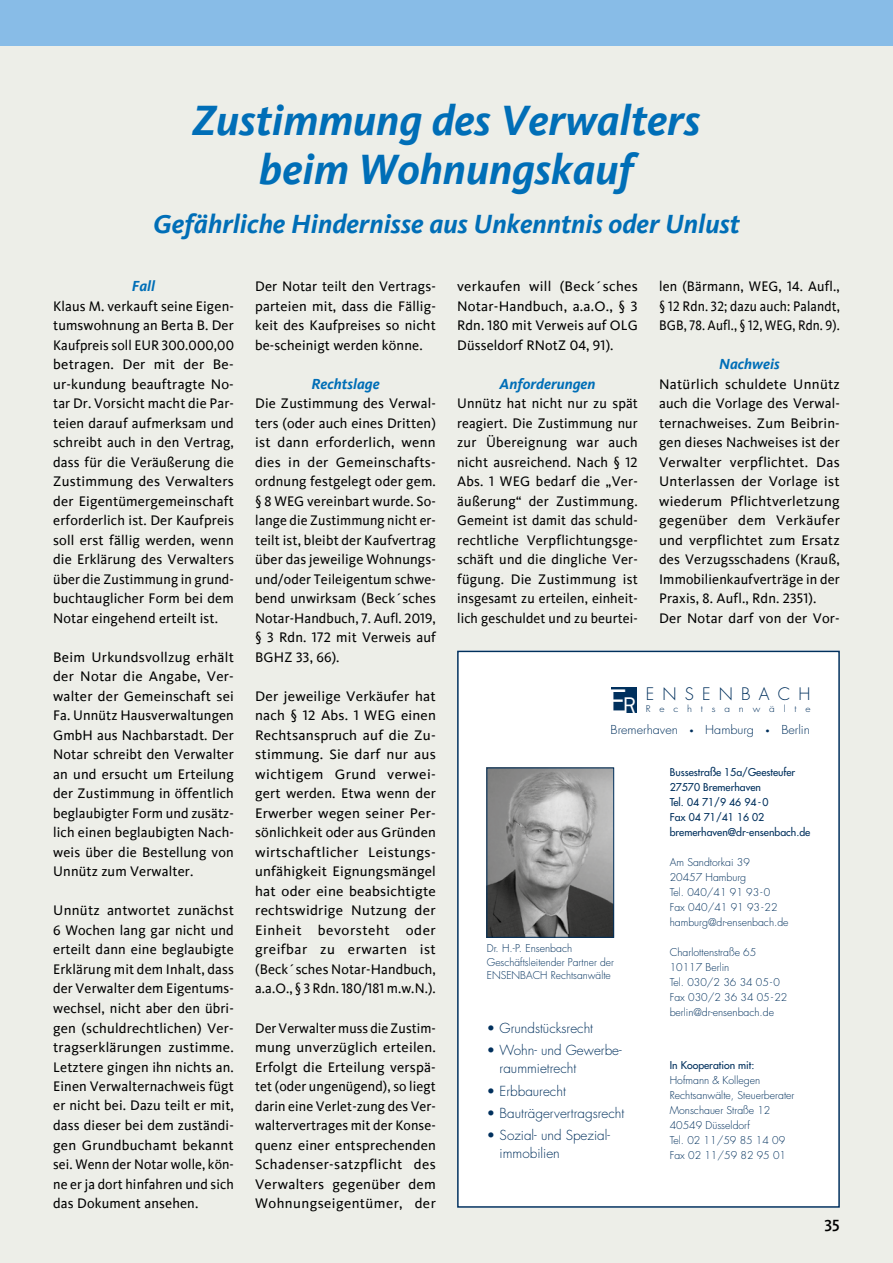
<style>
.page{position:relative;width:893px;height:1263px;background:#fff}
.page>*{position:absolute;margin:0;border:0;box-sizing:border-box;transform-origin:0 0}
.t1{font:italic 700 43.5px/48.8px "Kievit";color:#006eb7;text-align:center}
.t2{font:34.35px "Franklin Gothic";color:#fff}
.t3{font:italic 700 27px "Kievit";color:#006eb7}
.t4{font:300 16.8px "Futura";letter-spacing:.49em;color:#00305d}
.t5{font:16.5px "Kievit Medium SC";color:#000}
.t6{font:italic 700 15px "Kievit";color:#006eb7}
.t7{font:14.25px/19.5px "Kievit Book Ziff";letter-spacing:.01em;color:#000;text-align:justify}
.t8{font:14.25px/19.5px "Kievit Book Ziff";letter-spacing:.01em;color:#000;text-align:justify;scale:1.04 1}
.t9{font:300 13.5px/18px "Futura";color:#00305d}
.t10{font:300 12px "Futura";color:#00305d;scale:1.05 1}
.t11{font:300 10.5px/15px "Futura";color:#00305d}
.t12{font:10.5px/15px "Futura";color:#00305d}
.t13{font:300 9px "Futura";letter-spacing:.88em;color:#00305d;scale:1.11 1}
.s1{font-size:22.8px}
.s2{font-weight:700}
</style>
<div class="page">
<div style="left:0;top:0;width:893px;height:47px;background:#88bce7"></div>
<hr style="left:0;top:0;width:1px;height:1263px;background:#eaf2fb">
<div style="left:0;top:47px;width:893px;height:1216px;background:#edeee8"></div>
<div style="left:458px;top:651px;width:381px;height:556px;background:#fff"></div>
<div style="left:457px;top:651px;width:383px;height:557px;border:2px solid #00305d"></div>
<img style="left:488px;top:769px;width:124px;height:167px">
<div style="left:486px;top:767px;width:128px;height:171px;border:1px solid #00305d"></div>
<div style="left:611px;top:687px;width:25px;height:25px;background:#00305d"></div>
<h1 class="t1" style="left:193px;top:96px;width:509px">Zustimmung des Verwalters beim Wohnungskauf</h1>
<h3 class="t3" style="left:153px;top:208px;width:588px">Gefährliche Hindernisse aus Unkenntnis oder Unlust</h3>
<p class="t6" style="left:132px;top:277px;width:25px">Fall</p>
<p class="t7" style="left:53px;top:296px;width:182px">Klaus M. verkauft seine Eigen&shy;tumswohnung an Berta B. Der Kaufpreis soll EUR 300.000,00 betragen. Der mit der Be&shy;ur-kundung beauftragte No&shy;tar Dr. Vorsicht macht die Par&shy;teien darauf aufmerksam und schreibt auch in den Vertrag, dass für die Veräußerung die Zustimmung des Verwalters der Eigentümergemeinschaft erforderlich ist. Der Kaufpreis soll erst fällig werden, wenn die Erklärung des Verwalters über die Zustimmung in grund&shy;buchtauglicher Form bei dem Notar eingehend erteilt ist.</p>
<p class="t7" style="left:53px;top:647px;width:182px">Beim Urkundsvollzug erhält der Notar die Angabe, Ver&shy;walter der Gemeinschaft sei Fa. Unnütz Hausverwaltungen GmbH aus Nachbarstadt. Der Notar schreibt den Verwalter an und ersucht um Erteilung der Zustimmung in öffentlich beglaubigter Form und zusätz&shy;lich einen beglaubigten Nach&shy;weis über die Bestellung von Unnütz zum Verwalter.</p>
<p class="t7" style="left:53px;top:901px;width:182px">Unnütz antwortet zunächst 6 Wochen lang gar nicht und erteilt dann eine beglaubigte Erklärung mit dem Inhalt, dass der Verwalter dem Eigentums&shy;wechsel, nicht aber den übri&shy;gen (schuldrechtlichen) Ver&shy;tragserklärungen zustimme.<br>Letztere gingen ihn nichts an.<br>Einen Verwalternachweis fügt er nicht bei. Dazu teilt er mit, dass dieser bei dem zuständi&shy;gen Grundbuchamt bekannt sei. Wenn der Notar wolle, kön&shy;ne er ja dort hinfahren und sich das Dokument ansehen.</p>
<p class="t7" style="left:255px;top:277px;width:182px">Der Notar teilt den Vertrags&shy;parteien mit, dass die Fällig&shy;keit des Kaufpreises so nicht be-scheinigt werden könne.</p>
<p class="t6" style="left:311px;top:375px;width:70px">Rechtslage</p>
<p class="t7" style="left:255px;top:394px;width:182px">Die Zustimmung des Verwal&shy;ters (oder auch eines Dritten) ist dann erforderlich, wenn dies in der Gemeinschafts&shy;ordnung festgelegt oder gem. § 8 WEG vereinbart wurde. So&shy;lange die Zustimmung nicht er&shy;teilt ist, bleibt der Kaufvertrag über das jeweilige Wohnungs&shy;und/oder Teileigentum schwe&shy;bend unwirksam (Beck´sches Notar-Handbuch, 7. Aufl. 2019, § 3 Rdn. 172 mit Verweis auf BGHZ 33, 66).</p>
<p class="t8" style="left:255px;top:686px;width:175px">Der jeweilige Verkäufer hat nach § 12 Abs. 1 WEG einen Rechtsanspruch auf die Zu&shy;stimmung. Sie darf nur aus wichtigem Grund verwei&shy;gert werden. Etwa wenn der Erwerber wegen seiner Per&shy;sönlichkeit oder aus Gründen wirtschaftlicher Leistungs&shy;unfähigkeit Eignungsmängel hat oder eine beabsichtigte rechtswidrige Nutzung der Einheit bevorsteht oder greifbar zu erwarten ist (Beck´sches Notar-Handbuch, a.a.O., § 3 Rdn. 180/181 m.w.N.).</p>
<p class="t7" style="left:255px;top:1018px;width:182px">Der Verwalter muss die Zustim&shy;mung unverzüglich erteilen.<br>Erfolgt die Erteilung verspä&shy;tet (oder ungenügend), so liegt darin eine Verlet-zung des Ver&shy;waltervertrages mit der Konse&shy;quenz einer entsprechenden Schadenser-satzpflicht des Verwalters gegenüber dem Wohnungseigentümer, der</p>
<p class="t7" style="left:457px;top:277px;width:182px">verkaufen will (Beck´sches Notar-Handbuch, a.a.O., § 3<br>Rdn. 180 mit Verweis auf OLG Düsseldorf RNotZ 04, 91).</p>
<p class="t6" style="left:500px;top:375px;width:97px">Anforderungen</p>
<p class="t7" style="left:457px;top:394px;width:182px">Unnütz hat nicht nur zu spät reagiert. Die Zustimmung nur zur Übereignung war auch nicht ausreichend. Nach § 12<br>Abs. 1 WEG bedarf die „Ver&shy;äußerung“ der Zustimmung.<br>Gemeint ist damit das schuld&shy;rechtliche Verpflichtungsge&shy;schäft und die dingliche Ver&shy;fügung. Die Zustimmung ist insgesamt zu erteilen, einheit&shy;lich geschuldet und zu beurtei-</p>
<p class="t7" style="left:659px;top:277px;width:182px">len (Bärmann, WEG, 14. Aufl., § 12 Rdn. 32; dazu auch: Palandt, BGB, 78. Aufl., § 12, WEG, Rdn. 9).</p>
<p class="t6" style="left:719px;top:355px;width:62px">Nachweis</p>
<p class="t7" style="left:659px;top:374px;width:182px;text-align:left">Natürlich schuldete Unnütz auch die Vorlage des Verwal&shy;ternachweises. Zum Beibrin&shy;gen dieses Nachweises ist der<br>Verwalter verpflichtet. Das<br>Unterlassen der Vorlage ist wiederum Pflichtverletzung gegenüber dem Verkäufer und verpflichtet zum Ersatz des Verzugsschadens (Krauß,<br>Immobilienkaufverträge in der<br>Praxis, 8. Aufl., Rdn. 2351).<br>Der Notar darf von der Vor-</p>
<p class="t4" style="left:646px;top:683px;width:166px">ENSENBACH</p>
<h2 class="t2" style="left:608px;top:681px;width:30px">E<span class="s1">R</span></h2>
<p class="t13" style="left:646px;top:703px;width:150px">Rechtsanwälte</p>
<p class="t10" style="left:611px;top:722px;width:191px">Bremerhaven <span class="s2">·</span> Hamburg <span class="s2">·</span> Berlin</p>
<p class="t11" style="left:487px;top:942px;width:129px;line-height:13.5px">Dr. H.-P. Ensenbach<br>Geschäftsleitender Partner der<br>ENSENBACH Rechtsanwälte</p>
<p class="t9" style="left:487px;top:1019px;width:108px">• Grundstücksrecht</p>
<p class="t9" style="left:500px;top:1041px;width:124px;text-indent:-13px">• Wohn- und Gewerbe&shy;raummietrecht</p>
<p class="t9" style="left:487px;top:1082px;width:80px">• Erbbaurecht</p>
<p class="t9" style="left:487px;top:1104px;width:139px">• Bauträgervertragsrecht</p>
<p class="t9" style="left:500px;top:1126px;width:112px;text-indent:-13px">• Sozial- und Spezial&shy;immobilien</p>
<p class="t12" style="left:670px;top:764px;width:142px">Bussestraße 15a/Geesteufer<br>27570 Bremerhaven<br>Tel. 04 71/9 46 94-0<br>Fax 04 71/41 16 02 bremerhaven@dr-ensenbach.de</p>
<p class="t11" style="left:670px;top:855px;width:120px">Am Sandtorkai 39<br>20457 Hamburg<br>Tel. 040/41 91 93-0<br>Fax 040/41 91 93-22 hamburg@dr-ensenbach.de</p>
<p class="t11" style="left:670px;top:945px;width:119px">Charlottenstraße 65<br>10117 Berlin<br>Tel. 030/2 36 34 05-0<br>Fax 030/2 36 34 05-22 berlin@dr-ensenbach.de</p>
<p class="t12" style="left:670px;top:1057px;width:86px">In Kooperation mit:</p>
<p class="t11" style="left:670px;top:1072px;width:126px">Hofmann &amp; Kollegen<br>Rechtsanwälte, Steuerberater<br>Monschauer Straße 12<br>40549 Düsseldorf<br>Tel. 02 11/59 85 14 09<br>Fax 02 11/59 82 95 01</p>
<p class="t5" style="left:824px;top:1216px;width:17px">35</p>
</div>
